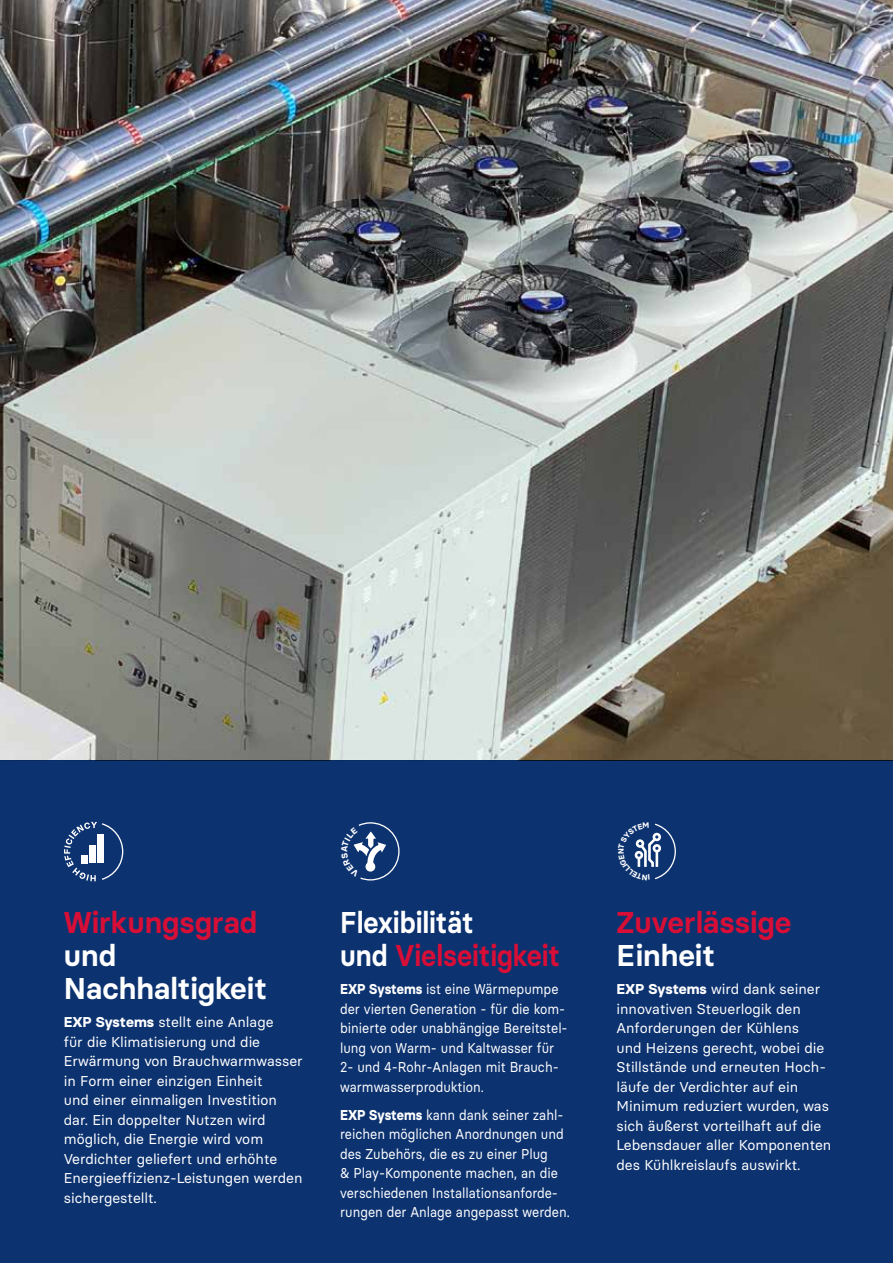
<style>
.page{position:relative;width:893px;height:1263px;background:#fff}
.page>*{position:absolute;margin:0;border:0;box-sizing:border-box;transform-origin:0 0}
.t1{font:600 30px/33px "Basier Circle";color:#fff;scale:.91 1}
.t2{font:600 30px "Basier Circle";color:#d80e36}
.t3{font:600 30px/33px "Basier Circle";color:#fff}
.t4{font:14.25px/19.5px "Basier Circle";color:#fff}
.t5{font:14.25px/19.5px "Basier Circle";color:#fff;scale:.91 1}
.s1{font-weight:700}
.s2{color:#d80e36}
.s3{color:#0c3270}
</style>
<div class="page">
<div style="left:0;top:760px;width:893px;height:503px;background:#0c3270"></div>
<img style="left:0;top:0;width:893px;height:760px">
<svg style="left:64px;top:822px;width:60px;height:59px"></svg>
<div style="left:82px;top:855px;width:6px;height:8px;background:#fff"></div>
<div style="left:89px;top:845px;width:7px;height:18px;background:#fff"></div>
<div style="left:97px;top:835px;width:6px;height:28px;background:#fff"></div>
<svg style="left:353px;top:822px;width:47px;height:59px"></svg>
<svg style="left:634px;top:823px;width:42px;height:57px"></svg>
<h1 class="t2" style="left:64px;top:904px;width:195px">Wirkungsgrad</h1>
<h1 class="t3" style="left:64px;top:939px;width:205px">und<br>Nachhaltigkeit</h1>
<p class="t4" style="left:64px;top:1012px;width:241px"><span class="s1">EXP Systems</span> stellt eine Anlage<br>für die Klimatisierung und die<br>Erwärmung von Brauchwarmwasser in Form einer einzigen Einheit<br>und einer einmaligen Investition dar. Ein doppelter Nutzen wird möglich, die Energie wird vom<br>Verdichter geliefert und erhöhte<br>Energieeffizienz-Leistungen werden sichergestellt.</p>
<h1 class="t1" style="left:340px;top:906px;width:243px">Flexibilität<br>und <span class="s2">Vielseitigkeit</span></h1>
<p class="t5" style="left:340px;top:979px;width:251px"><span class="s1">EXP Systems</span> ist eine Wärmepumpe der vierten Generation - für die kom&shy;binierte oder unabhängige Bereitstel&shy;lung von Warm- und Kaltwasser für 2- und 4-Rohr-Anlagen mit Brauch&shy;warmwasserproduktion.</p>
<p class="t5" style="left:340px;top:1104px;width:254px"><span class="s1">EXP Systems</span> kann dank seiner zahl&shy;reichen möglichen Anordnungen und des Zubehörs, die es zu einer Plug<br>&amp; Play-Komponente machen, an die verschiedenen Installationsanforde&shy;rungen der Anlage angepasst werden.</p>
<h1 class="t2" style="left:617px;top:904px;width:177px">Zuverlässige</h1>
<h1 class="t3" style="left:617px;top:939px;width:100px">Einheit</h1>
<p class="t4" style="left:617px;top:979px;width:216px"><span class="s1">EXP Systems</span> wird dank seiner innovativen Steuerlogik den<br>Anforderungen der Kühlens<br>und Heizens gerecht, wobei die<br>Stillstände und erneuten Hoch&shy;läufe der Verdichter auf ein<br>Minimum reduziert wurden, was sich äußerst vorteilhaft auf die<br>Lebensdauer aller Komponenten des Kühlkreislaufs auswirkt.<span class="s3">Das</span></p>
</div>
